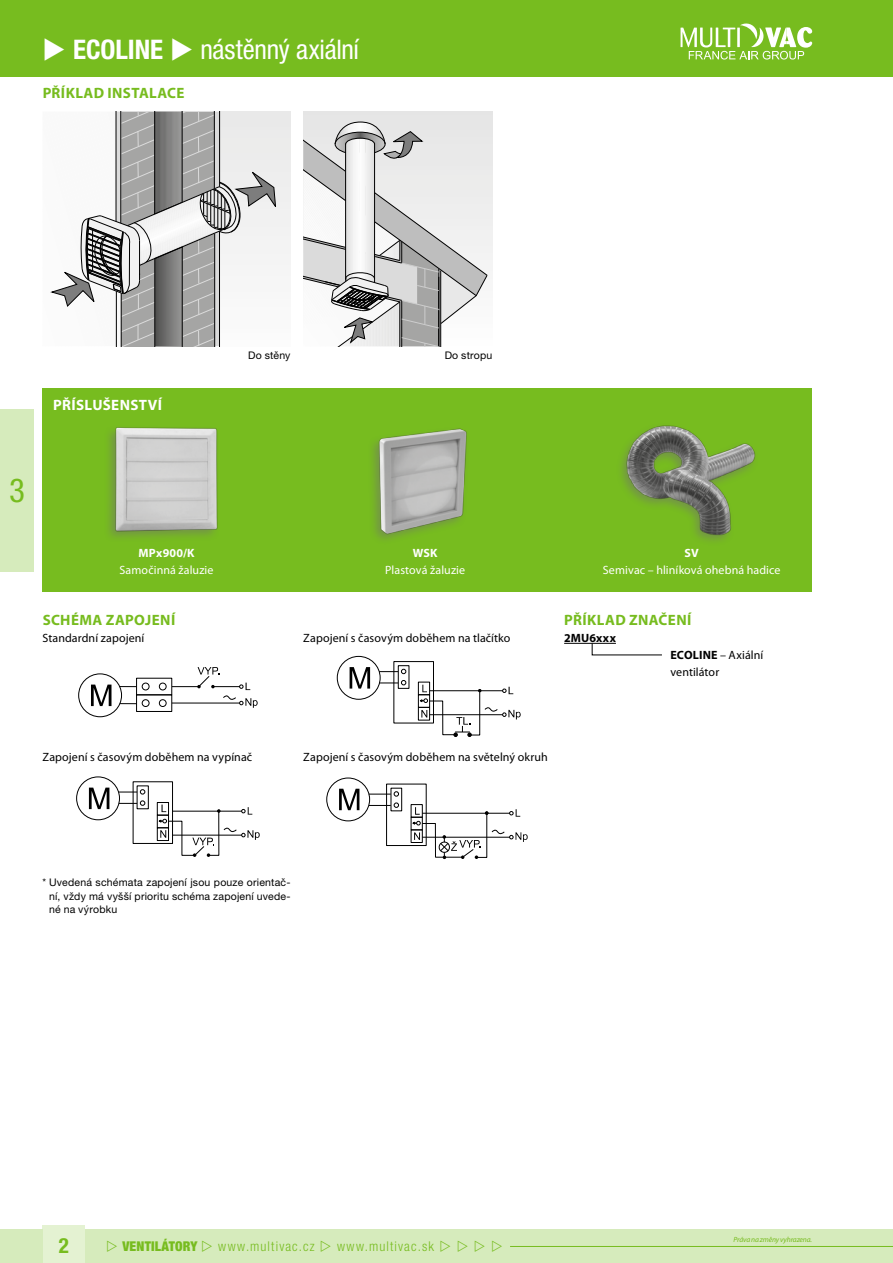
<style>
.page{position:relative;width:893px;height:1263px;background:#fff}
.page>*{position:absolute;margin:0;border:0;box-sizing:border-box;transform-origin:0 0}
.t1{font:condensed 33px "Helvetica Neue LT Pro";color:#77bc1f}
.t2{font:condensed 27px "Helvetica Neue LT Pro";letter-spacing:-.01em;color:#fff}
.t3{font:700 condensed 21px "Helvetica Neue LT Pro";color:#77bc1f}
.t4{font:700 15px "Myriad Pro";letter-spacing:.03em;color:#77bc1f}
.t5{font:700 15px "Myriad Pro";letter-spacing:.025em;color:#fff}
.t6{font:300 condensed 13.5px "Helvetica Neue LT Pro";letter-spacing:.085em;color:#77bc1f}
.t7{font:900 condensed 13.5px "Helvetica Neue LT Pro";letter-spacing:.01em;color:#77bc1f}
.t8{font:12px/17px "Myriad Pro";letter-spacing:.01em;color:#000}
.t9{font:12px "Myriad Pro";letter-spacing:.005em;color:#fff}
.t10{font:700 12px "Myriad Pro";letter-spacing:.02em;color:#fff}
.t11{font:700 12px "Myriad Pro";letter-spacing:.01em;color:#000}
.t12{font:10.5px/13.5px "Helvetica Neue LT Pro";letter-spacing:.02em;color:#000;text-align:justify}
.t13{font:italic 7.5px "Myriad Pro";letter-spacing:-.015em;color:#77bc1f}
.s1{font-weight:700}
</style>
<div class="page">
<div style="left:0;top:0;width:893px;height:77px;background:#77bc1f"></div>
<div style="left:0;top:409px;width:34px;height:163px;background:#d6ebbc"></div>
<div style="left:43px;top:1225px;width:42px;height:38px;background:#e4f2d2"></div>
<div style="left:0;top:1229px;width:43px;height:34px;background:#d6ebbc"></div>
<div style="left:85px;top:1229px;width:808px;height:34px;background:#d6ebbc"></div>
<hr style="left:510px;top:1246px;width:383px;height:1px;background:#77bc1f">
<svg style="left:680px;top:23px;width:132px;height:37px"></svg>
<svg style="left:591px;top:644px;width:71px;height:12px"></svg>
<hr style="left:564px;top:643px;width:52px;height:1px;background:#000">
<div style="left:43px;top:388px;width:769px;height:203px;background:#77bc1f"></div>
<img style="left:624px;top:425px;width:132px;height:112px">
<img style="left:110px;top:427px;width:108px;height:109px">
<img style="left:373px;top:428px;width:94px;height:109px">
<svg style="left:120px;top:686px;width:16px;height:1px"></svg>
<div style="left:136px;top:678px;width:36px;height:17px;border:1px solid #000"></div>
<div style="left:142px;top:683px;width:7px;height:7px;border:1px solid #000;border-radius:50%"></div>
<div style="left:159px;top:683px;width:7px;height:7px;border:1px solid #000;border-radius:50%"></div>
<div style="left:136px;top:695px;width:36px;height:17px;border:1px solid #000"></div>
<div style="left:142px;top:699px;width:7px;height:8px;border:1px solid #000;border-radius:50%"></div>
<div style="left:159px;top:699px;width:7px;height:8px;border:1px solid #000;border-radius:50%"></div>
<svg style="left:172px;top:667px;width:86px;height:41px"></svg>
<div style="left:78px;top:674px;width:44px;height:43px;border:1px solid #000;border-radius:50%"></div>
<svg style="left:91px;top:684px;width:20px;height:22px"></svg>
<svg style="left:120px;top:703px;width:17px;height:1px"></svg>
<svg style="left:119px;top:801px;width:26px;height:4px"></svg>
<svg style="left:118px;top:789px;width:27px;height:5px"></svg>
<div style="left:157px;top:802px;width:12px;height:13px;border:1px solid #000"></div>
<div style="left:157px;top:827px;width:12px;height:14px;border:1px solid #000"></div>
<div style="left:157px;top:815px;width:12px;height:13px;border:1px solid #000"></div>
<div style="left:133px;top:781px;width:40px;height:63px;border:1px solid #000"></div>
<svg style="left:158px;top:804px;width:102px;height:53px"></svg>
<div style="left:137px;top:786px;width:12px;height:23px;border:1px solid #000"></div>
<div style="left:76px;top:777px;width:44px;height:43px;border:1px solid #000;border-radius:50%"></div>
<svg style="left:89px;top:788px;width:20px;height:21px"></svg>
<svg style="left:379px;top:680px;width:27px;height:5px"></svg>
<svg style="left:379px;top:669px;width:27px;height:5px"></svg>
<div style="left:418px;top:682px;width:12px;height:13px;border:1px solid #000"></div>
<div style="left:418px;top:707px;width:12px;height:13px;border:1px solid #000"></div>
<div style="left:418px;top:694px;width:12px;height:14px;border:1px solid #000"></div>
<div style="left:394px;top:661px;width:40px;height:62px;border:1px solid #000"></div>
<div style="left:398px;top:665px;width:11px;height:23px;border:1px solid #000"></div>
<svg style="left:419px;top:685px;width:102px;height:52px"></svg>
<div style="left:337px;top:656px;width:43px;height:43px;border:1px solid #000;border-radius:50%"></div>
<svg style="left:350px;top:667px;width:20px;height:21px"></svg>
<svg style="left:369px;top:803px;width:30px;height:5px"></svg>
<svg style="left:369px;top:791px;width:30px;height:5px"></svg>
<div style="left:411px;top:804px;width:11px;height:13px;border:1px solid #000"></div>
<div style="left:386px;top:784px;width:40px;height:62px;border:1px solid #000"></div>
<div style="left:391px;top:788px;width:11px;height:23px;border:1px solid #000"></div>
<div style="left:327px;top:778px;width:43px;height:43px;border:1px solid #000;border-radius:50%"></div>
<svg style="left:339px;top:789px;width:20px;height:21px"></svg>
<svg style="left:411px;top:807px;width:117px;height:52px"></svg>
<div style="left:219px;top:112px;width:72px;height:234px;background:#f2f2f2"></div>
<svg style="left:50px;top:112px;width:226px;height:234px"></svg>
<div style="left:303px;top:112px;width:189px;height:234px;background:linear-gradient(to bottom,#e4e4e4,#fcfcfc)"></div>
<svg style="left:303px;top:122px;width:184px;height:225px"></svg>
<h2 class="t2" style="left:43px;top:34px;width:318px">◆ <span class="s1">ECOLINE</span> ◆ nástěnný axiální</h2>
<p class="t4" style="left:43px;top:83px;width:143px">PŘÍKLAD INSTALACE</p>
<p class="t5" style="left:53px;top:395px;width:110px">PŘÍSLUŠENSTVÍ</p>
<h1 class="t1" style="left:9px;top:472px;width:17px">3</h1>
<p class="t10" style="left:138px;top:545px;width:58px">MPx900/K</p>
<p class="t9" style="left:120px;top:563px;width:95px">Samočinná žaluzie</p>
<p class="t4" style="left:43px;top:610px;width:134px">SCHÉMA ZAPOJENÍ</p>
<p class="t8" style="left:43px;top:629px;width:103px">Standardní zapojení</p>
<p class="t12" style="left:248px;top:349px;width:44px">Do stěny</p>
<p class="t12" style="left:445px;top:349px;width:49px">Do stropu</p>
<p class="t10" style="left:413px;top:545px;width:26px">WSK</p>
<p class="t9" style="left:385px;top:563px;width:81px">Plastová žaluzie</p>
<p class="t8" style="left:303px;top:629px;width:209px">Zapojení s časovým doběhem na tlačítko</p>
<p class="t10" style="left:685px;top:545px;width:16px">SV</p>
<p class="t9" style="left:603px;top:563px;width:179px">Semivac – hliníková ohebná hadice</p>
<p class="t4" style="left:564px;top:610px;width:129px">PŘÍKLAD ZNAČENÍ</p>
<p class="t11" style="left:564px;top:630px;width:53px">2MU6xxx</p>
<p class="t8" style="left:670px;top:646px;width:94px"><span class="s1">ECOLINE</span> – Axiální ventilátor</p>
<p class="t8" style="left:43px;top:748px;width:211px">Zapojení s časovým doběhem na vypínač</p>
<p class="t8" style="left:303px;top:748px;width:246px">Zapojení s časovým doběhem na světelný okruh</p>
<p class="t12" style="left:49px;top:875px;width:243px;text-indent:-7px">* Uvedená schémata zapojení jsou pouze orientač&shy;ní, vždy má vyšší prioritu schéma zapojení uvede&shy;né na výrobku</p>
<h3 class="t3" style="left:59px;top:1233px;width:12px">2</h3>
<p class="t7" style="left:122px;top:1238px;width:77px">VENTILÁTORY</p>
<p class="t6" style="left:218px;top:1239px;width:98px">www.multivac.cz</p>
<p class="t6" style="left:337px;top:1239px;width:98px">www.multivac.sk</p>
<p class="t13" style="left:733px;top:1235px;width:80px">Práva na změny vyhrazena.</p>
</div>
